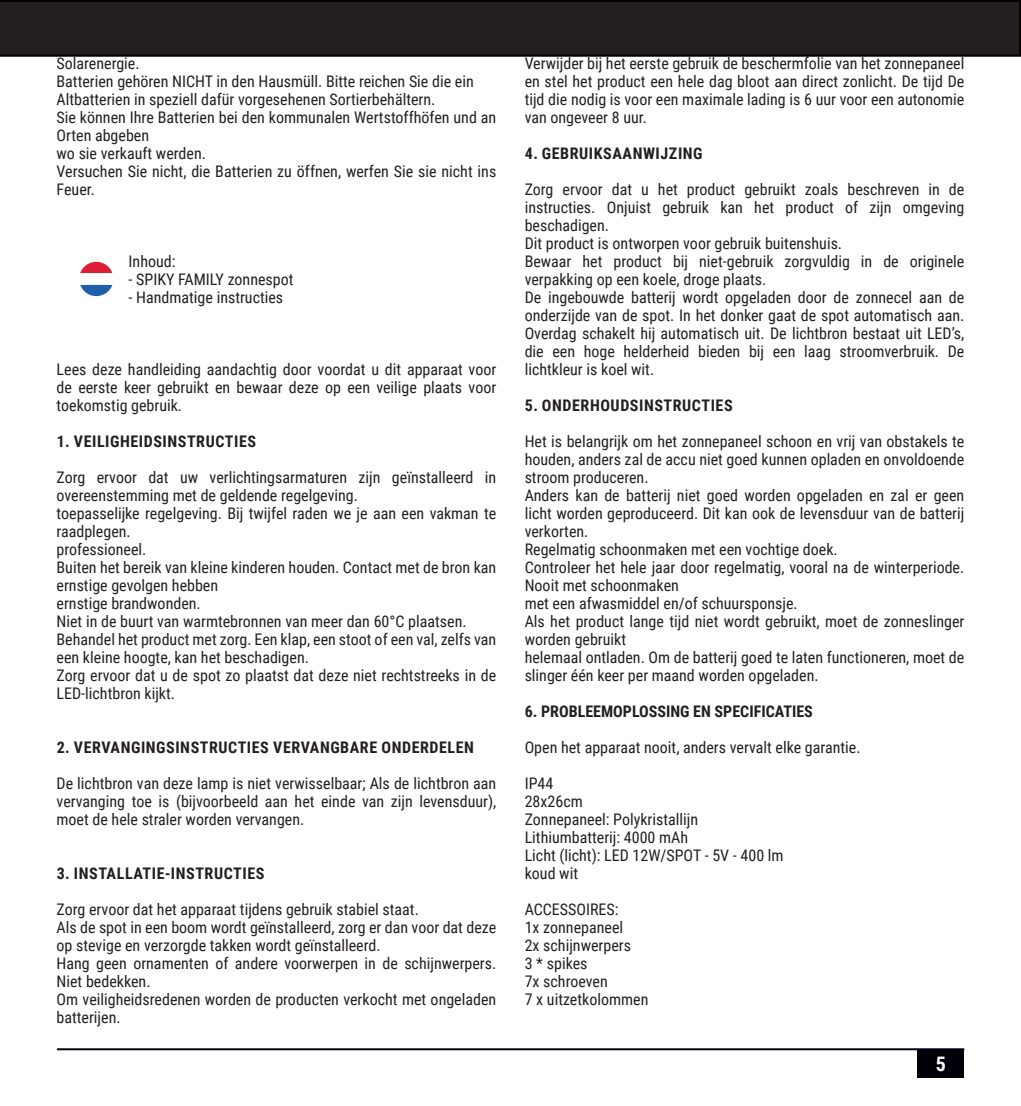
<style>
.page{position:relative;width:1021px;height:1106px;background:#fff}
.page>*{position:absolute;margin:0;border:0;box-sizing:border-box;transform-origin:0 0}
.t1{font:700 20px "Roboto Condensed";color:#fff}
.t2{font:16px/18px "Roboto Condensed";color:#231f20}
.t3{font:700 16px "Roboto Condensed";letter-spacing:.035em;color:#231f20}
.t4{font:700 16px "Roboto Condensed";color:#231f20}
</style>
<div class="page">
<div style="left:917px;top:1049px;width:47px;height:28px;background:#000009"></div>
<svg style="left:80px;top:262px;width:32px;height:11px"></svg>
<svg style="left:80px;top:285px;width:32px;height:11px"></svg>
<svg style="left:0;top:0;width:1020px;height:57px;background:#211d1e"></svg>
<hr style="left:58px;top:1048px;width:905px;height:2px;background:#000115">
<p class="t2" style="left:57px;top:53px;width:85px">Solarenergie.</p>
<p class="t2" style="left:57px;top:71px;width:418px">Batterien gehören NICHT in den Hausmüll. Bitte reichen Sie die ein</p>
<p class="t2" style="left:57px;top:89px;width:380px">Altbatterien in speziell dafür vorgesehenen Sortierbehältern.</p>
<p class="t2" style="left:57px;top:107px;width:441px">Sie können Ihre Batterien bei den kommunalen Wertstoffhöfen und an<br>Orten abgeben</p>
<p class="t2" style="left:57px;top:143px;width:151px">wo sie verkauft werden.</p>
<p class="t2" style="left:57px;top:161px;width:441px">Versuchen Sie nicht, die Batterien zu öffnen, werfen Sie sie nicht ins<br>Feuer.</p>
<p class="t2" style="left:129px;top:251px;width:48px">Inhoud:</p>
<p class="t2" style="left:129px;top:269px;width:166px">- SPIKY FAMILY zonnespot</p>
<p class="t2" style="left:129px;top:287px;width:156px">- Handmatige instructies</p>
<p class="t2" style="left:57px;top:359px;width:441px;text-align:justify">Lees deze handleiding aandachtig door voordat u dit apparaat voor de eerste keer gebruikt en bewaar deze op een veilige plaats voor toekomstig gebruik.</p>
<p class="t3" style="left:57px;top:430px;width:201px">1. VEILIGHEIDSINSTRUCTIES</p>
<p class="t2" style="left:57px;top:467px;width:441px">Zorg ervoor dat uw verlichtingsarmaturen zijn geïnstalleerd in overeenstemming met de geldende regelgeving.</p>
<p class="t2" style="left:57px;top:503px;width:441px">toepasselijke regelgeving. Bij twijfel raden we je aan een vakman te raadplegen.</p>
<p class="t2" style="left:57px;top:539px;width:91px">professioneel.</p>
<p class="t2" style="left:57px;top:557px;width:441px">Buiten het bereik van kleine kinderen houden. Contact met de bron kan ernstige gevolgen hebben</p>
<p class="t2" style="left:57px;top:593px;width:146px">ernstige brandwonden.</p>
<p class="t2" style="left:57px;top:611px;width:411px">Niet in de buurt van warmtebronnen van meer dan 60°C plaatsen.</p>
<p class="t2" style="left:57px;top:629px;width:441px">Behandel het product met zorg. Een klap, een stoot of een val, zelfs van een kleine hoogte, kan het beschadigen.</p>
<p class="t2" style="left:57px;top:665px;width:441px">Zorg ervoor dat u de spot zo plaatst dat deze niet rechtstreeks in de<br>LED-lichtbron kijkt.</p>
<p class="t3" style="left:57px;top:736px;width:418px">2. VERVANGINGSINSTRUCTIES VERVANGBARE ONDERDELEN</p>
<p class="t2" style="left:57px;top:773px;width:441px;text-align:justify">De lichtbron van deze lamp is niet verwisselbaar; Als de lichtbron aan vervanging toe is (bijvoorbeeld aan het einde van zijn levensduur), moet de hele straler worden vervangen.</p>
<p class="t3" style="left:57px;top:862px;width:209px">3. INSTALLATIE-INSTRUCTIES</p>
<p class="t2" style="left:57px;top:899px;width:364px">Zorg ervoor dat het apparaat tijdens gebruik stabiel staat.</p>
<p class="t2" style="left:57px;top:917px;width:441px">Als de spot in een boom wordt geïnstalleerd, zorg er dan voor dat deze op stevige en verzorgde takken wordt geïnstalleerd.</p>
<p class="t2" style="left:57px;top:953px;width:441px">Hang geen ornamenten of andere voorwerpen in de schijnwerpers.<br>Niet bedekken.</p>
<p class="t2" style="left:57px;top:989px;width:441px">Om veiligheidsredenen worden de producten verkocht met ongeladen batterijen.</p>
<p class="t2" style="left:524px;top:53px;width:441px;text-align:justify">Verwijder bij het eerste gebruik de beschermfolie van het zonnepaneel en stel het product een hele dag bloot aan direct zonlicht. De tijd De tijd die nodig is voor een maximale lading is 6 uur voor een autonomie van ongeveer 8 uur.</p>
<p class="t3" style="left:525px;top:142px;width:179px">4. GEBRUIKSAANWIJZING</p>
<p class="t2" style="left:524px;top:179px;width:441px;text-align:justify">Zorg ervoor dat u het product gebruikt zoals beschreven in de instructies. Onjuist gebruik kan het product of zijn omgeving beschadigen.</p>
<p class="t2" style="left:524px;top:233px;width:319px">Dit product is ontworpen voor gebruik buitenshuis.</p>
<p class="t2" style="left:524px;top:251px;width:441px">Bewaar het product bij niet-gebruik zorgvuldig in de originele verpakking op een koele, droge plaats.</p>
<p class="t2" style="left:524px;top:287px;width:441px;text-align:justify">De ingebouwde batterij wordt opgeladen door de zonnecel aan de onderzijde van de spot. In het donker gaat de spot automatisch aan.<br>Overdag schakelt hij automatisch uit. De lichtbron bestaat uit LED’s, die een hoge helderheid bieden bij een laag stroomverbruik. De lichtkleur is koel wit.</p>
<p class="t3" style="left:525px;top:394px;width:209px">5. ONDERHOUDSINSTRUCTIES</p>
<p class="t2" style="left:524px;top:431px;width:441px;text-align:justify">Het is belangrijk om het zonnepaneel schoon en vrij van obstakels te houden, anders zal de accu niet goed kunnen opladen en onvoldoende stroom produceren.</p>
<p class="t2" style="left:524px;top:485px;width:441px;text-align:justify">Anders kan de batterij niet goed worden opgeladen en zal er geen licht worden geproduceerd. Dit kan ook de levensduur van de batterij verkorten.</p>
<p class="t2" style="left:524px;top:539px;width:315px">Regelmatig schoonmaken met een vochtige doek.</p>
<p class="t2" style="left:524px;top:557px;width:441px">Controleer het hele jaar door regelmatig, vooral na de winterperiode.<br>Nooit met schoonmaken</p>
<p class="t2" style="left:524px;top:593px;width:274px">met een afwasmiddel en/of schuursponsje.</p>
<p class="t2" style="left:524px;top:611px;width:441px">Als het product lange tijd niet wordt gebruikt, moet de zonneslinger worden gebruikt</p>
<p class="t2" style="left:524px;top:647px;width:441px">helemaal ontladen. Om de batterij goed te laten functioneren, moet de slinger één keer per maand worden opgeladen.</p>
<p class="t4" style="left:524px;top:700px;width:290px">6. PROBLEEMOPLOSSING EN SPECIFICATIES</p>
<p class="t2" style="left:524px;top:737px;width:337px">Open het apparaat nooit, anders vervalt elke garantie.</p>
<p class="t2" style="left:524px;top:773px;width:30px">IP44</p>
<p class="t2" style="left:524px;top:791px;width:60px">28x26cm</p>
<p class="t2" style="left:524px;top:809px;width:175px">Zonnepaneel: Polykristallijn</p>
<p class="t2" style="left:524px;top:827px;width:165px">Lithiumbatterij: 4000 mAh</p>
<p class="t2" style="left:524px;top:845px;width:260px">Licht (licht): LED 12W/SPOT - 5V - 400 lm</p>
<p class="t2" style="left:524px;top:863px;width:55px">koud wit</p>
<p class="t2" style="left:524px;top:899px;width:95px">ACCESSOIRES:</p>
<p class="t2" style="left:524px;top:917px;width:100px">1x zonnepaneel</p>
<p class="t2" style="left:524px;top:935px;width:108px">2x schijnwerpers</p>
<p class="t2" style="left:524px;top:953px;width:64px">3 * spikes</p>
<p class="t2" style="left:524px;top:971px;width:85px">7x schroeven</p>
<p class="t2" style="left:524px;top:989px;width:125px">7 x uitzetkolommen</p>
<p class="t1" style="left:935px;top:1049px;width:12px">5</p>
</div>
